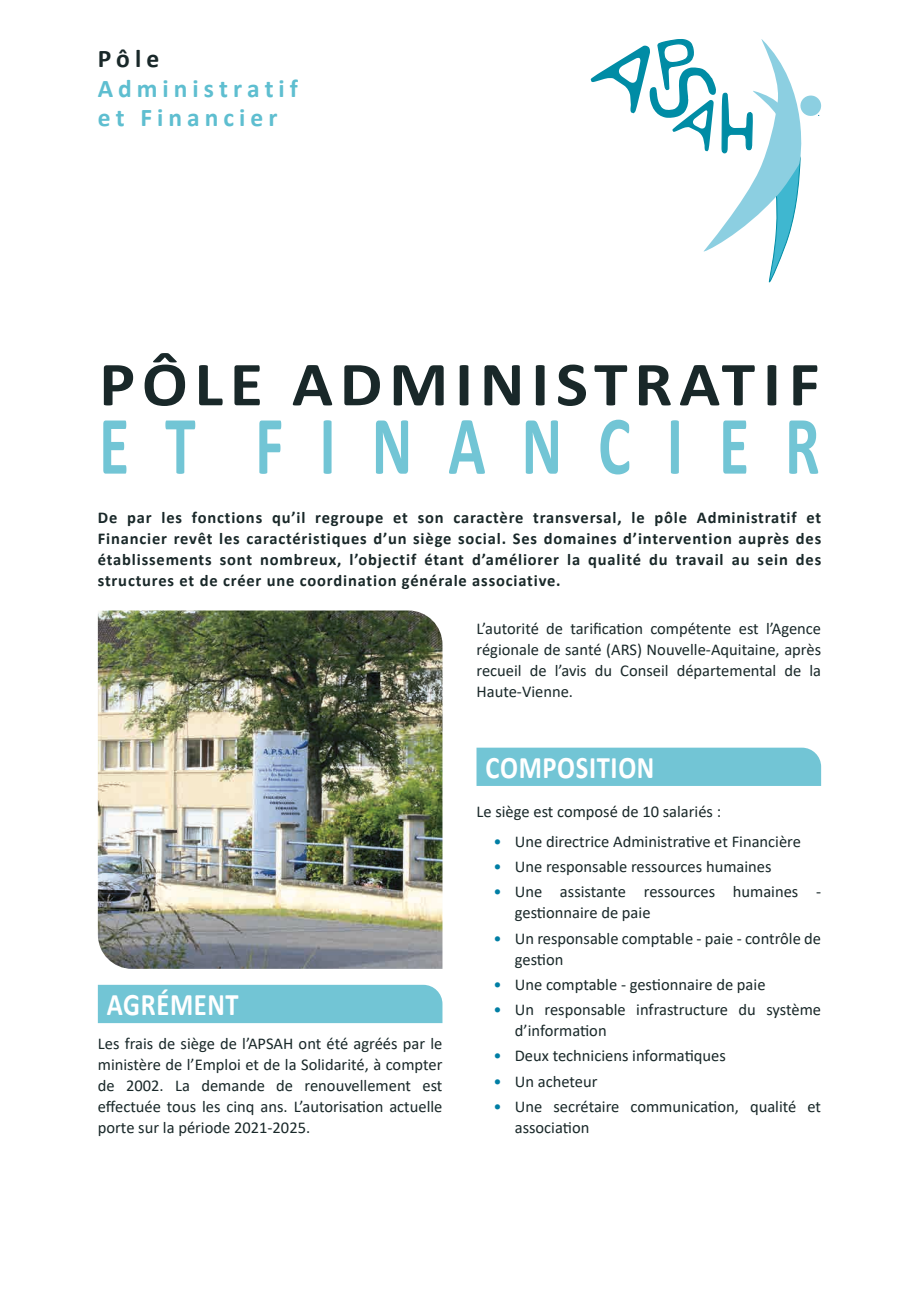
<style>
.page{position:relative;width:919px;height:1289px;background:#fff}
.page>*{position:absolute;margin:0;border:0;box-sizing:border-box;transform-origin:0 0}
._2EME_LIGNE_TITRE_PA{font:700 84px "Calibri";color:#72c5d5;scale:.73 1}
._1ERE_LIGNE_TITRE_PA{font:700 63.3px "Calibri";letter-spacing:.1em;color:#192829;scale:1.07 1}
.TITRES_INTERMEDIAIRE{font:700 31.5px "Calibri";letter-spacing:.025em;color:#fff;scale:.84 1}
.ARTICLES_LIGHT{font:700 25.5px "Calibri";letter-spacing:.195em;color:#5ebed0}
.ARTICLES_LIGHT-2{font:700 25.5px "Calibri";color:#192829}
.ARTICLES_LIGHT-3{font:16.5px/21px "Calibri";color:#192829}
._1ERE_PRESENTATION_E{font:700 16.5px/21px "Calibri";letter-spacing:.05em;color:#192829;text-align:justify}
.s1{color:#007ea4}
</style>
<div class="page">
<div style="left:476px;top:747px;width:345px;height:39px;background:#72c5d5"></div>
<div style="left:98px;top:984px;width:344px;height:39px;background:#72c5d5"></div>
<svg style="left:590px;top:39px;width:232px;height:244px"></svg>
<img style="left:98px;top:610px;width:344px;height:358px">
<p class="ARTICLES_LIGHT-2" style="left:98px;top:40px;width:63px">Pôle</p>
<p class="ARTICLES_LIGHT" style="left:98px;top:70px;width:202px">Administratif</p>
<p class="ARTICLES_LIGHT" style="left:98px;top:99px;width:181px">et Financier</p>
<p class="_1ERE_LIGNE_TITRE_PA" style="left:99px;top:339px;width:675px">PÔLE ADMINISTRATIF</p>
<p class="_2EME_LIGNE_TITRE_PA" style="left:99px;top:386px;width:988px">E T F I N A N C I E R</p>
<p class="_1ERE_PRESENTATION_E" style="left:98px;top:506px;width:725px">De par les fonctions qu’il regroupe et son caractère transversal, le pôle Administratif et Financier revêt les caractéristiques d’un siège social. Ses domaines d’intervention auprès des établissements sont nombreux, l’objectif étant d’améliorer la qualité du travail au sein des structures et de créer une coordination générale associative.</p>
<p class="ARTICLES_LIGHT-3" style="left:476px;top:617px;width:346px;text-align:justify">L’autorité de tarification compétente est l’Agence régionale de santé (ARS) Nouvelle-Aquitaine, après recueil de l’avis du Conseil départemental de la Haute-Vienne.</p>
<p class="TITRES_INTERMEDIAIRE" style="left:107px;top:982px;width:158px">AGRÉMENT</p>
<p class="ARTICLES_LIGHT-3" style="left:98px;top:1032px;width:346px;text-align:justify">Les frais de siège de l’APSAH ont été agréés par le ministère de l’Emploi et de la Solidarité, à compter de 2002. La demande de renouvellement est effectuée tous les cinq ans. L’autorisation actuelle porte sur la période 2021-2025.</p>
<p class="TITRES_INTERMEDIAIRE" style="left:485px;top:745px;width:202px">COMPOSITION</p>
<p class="ARTICLES_LIGHT-3" style="left:476px;top:801px;width:246px">Le siège est composé de 10 salariés :</p>
<p class="ARTICLES_LIGHT-3" style="left:493px;top:830px;width:309px"><span class="s1">•</span> Une directrice Administrative et Financière</p>
<p class="ARTICLES_LIGHT-3" style="left:493px;top:855px;width:279px"><span class="s1">•</span> Une responsable ressources humaines</p>
<p class="ARTICLES_LIGHT-3" style="left:514px;top:880px;width:308px;text-indent:-21px"><span class="s1">•</span> Une assistante ressources humaines - gestionnaire de paie</p>
<p class="ARTICLES_LIGHT-3" style="left:514px;top:927px;width:308px;text-indent:-21px"><span class="s1">•</span> Un responsable comptable - paie - contrôle de gestion</p>
<p class="ARTICLES_LIGHT-3" style="left:493px;top:973px;width:273px"><span class="s1">•</span> Une comptable - gestionnaire de paie</p>
<p class="ARTICLES_LIGHT-3" style="left:514px;top:998px;width:308px;text-indent:-21px"><span class="s1">•</span> Un responsable infrastructure du système d’information</p>
<p class="ARTICLES_LIGHT-3" style="left:493px;top:1044px;width:234px"><span class="s1">•</span> Deux techniciens informatiques</p>
<p class="ARTICLES_LIGHT-3" style="left:493px;top:1070px;width:105px"><span class="s1">•</span> Un acheteur</p>
<p class="ARTICLES_LIGHT-3" style="left:514px;top:1095px;width:308px;text-indent:-21px"><span class="s1">•</span> Une secrétaire communication, qualité et association</p>
</div>
